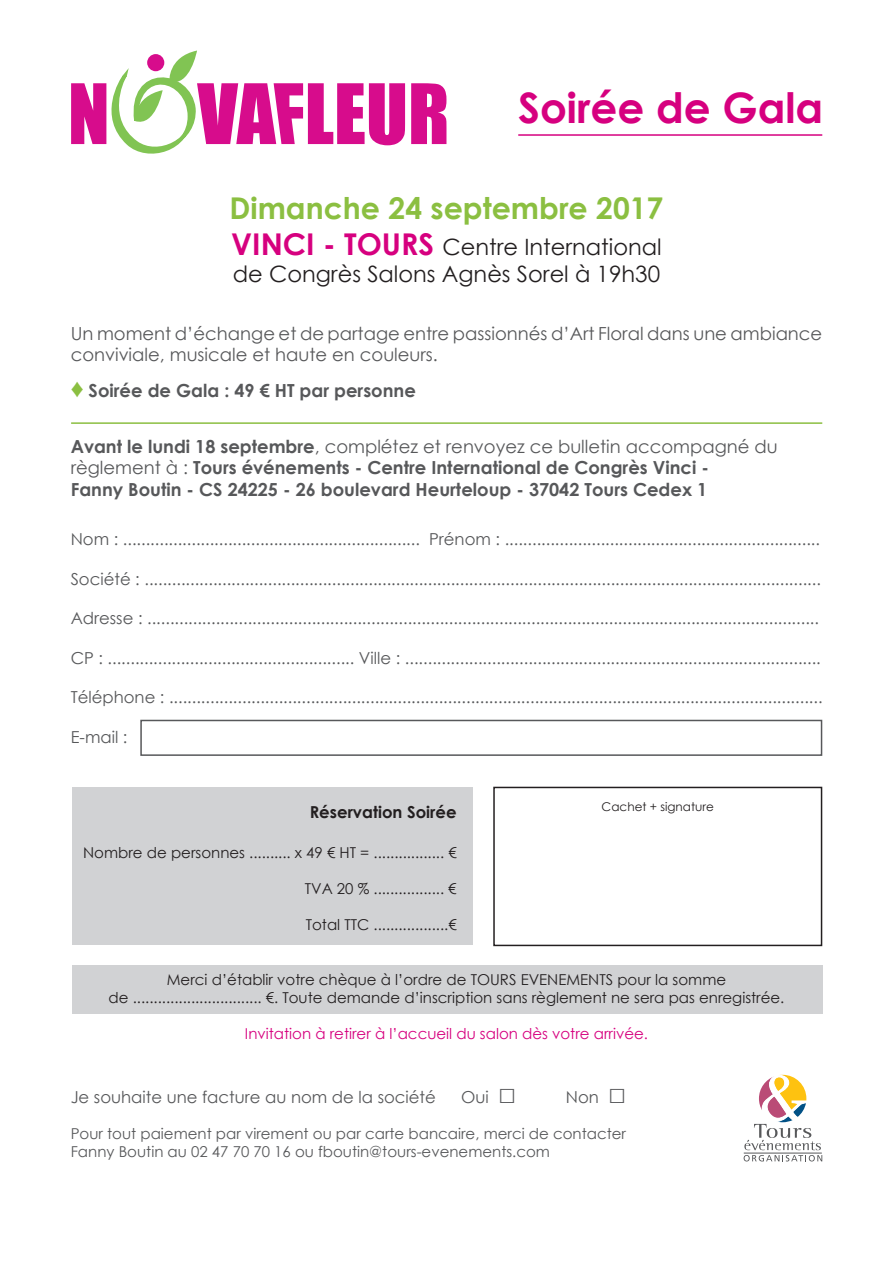
<style>
.page{position:relative;width:893px;height:1263px;background:#fff}
.page>*{position:absolute;margin:0;border:0;box-sizing:border-box;transform-origin:0 0}
.t1{font:700 42px "Century Gothic";color:#d6007f}
.t2{font:700 30px "Century Gothic";color:#8bbf41}
.t3{font:22.5px/27px "Century Gothic";color:#231f20}
.t4{font:700 18px/21.6px "Century Gothic";color:#57585a}
.t5{font:18px/21.6px "Century Gothic";color:#57585a}
.t6{font:16.5px "Century Gothic";color:#57585a}
.t7{font:700 16.5px "Century Gothic";color:#231f20}
.t8{font:15px/18px "Century Gothic";color:#231f20;text-align:center}
.t9{font:15px/18px "Century Gothic";color:#57585a}
.t10{font:15px "Century Gothic";color:#d6007f}
.t11{font:12px "Century Gothic";color:#231f20}
.s1{font-weight:700;font-size:30px;color:#d6007f}
.s2{font-size:25.5px;color:#8bbf41}
.s3{font-weight:400}
.s4{font-size:30px}
</style>
<div class="page">
<div style="left:72px;top:787px;width:400px;height:158px;background:#d1d2d4"></div>
<div style="left:72px;top:965px;width:750px;height:48px;background:#d1d2d4"></div>
<svg style="left:411px;top:83px;width:35px;height:61px;background:#dc2a9a"></svg>
<svg style="left:71px;top:51px;width:334px;height:103px"></svg>
<div style="left:147px;top:54px;width:17px;height:17px;background:#d70c8c;border-radius:50%"></div>
<svg style="left:744px;top:1075px;width:78px;height:86px"></svg>
<hr style="left:71px;top:422px;width:751px;height:2px;background:#8bbf41">
<div style="left:140px;top:720px;width:682px;height:36px;border:2px solid #57585a"></div>
<div style="left:493px;top:787px;width:329px;height:159px;border:2px solid #231f20"></div>
<hr style="left:518px;top:134px;width:304px;height:2px;background:#d6007f">
<h1 class="t1" style="left:518px;top:76px;width:306px">Soirée de Gala</h1>
<h2 class="t2" style="left:230px;top:186px;width:435px">Dimanche 24 septembre 2017</h2>
<h3 class="t3" style="left:231px;top:233px;width:432px"><span class="s1">VINCI - TOURS</span> Centre International de Congrès Salons Agnès Sorel à 19h30</h3>
<p class="t5" style="left:71px;top:322px;width:753px">Un moment d’échange et de partage entre passionnés d’Art Floral dans une ambiance conviviale, musicale et haute en couleurs.</p>
<p class="t4" style="left:71px;top:378px;width:347px"><span class="s2">♦</span> Soirée de Gala : 49 € HT par personne</p>
<p class="t4" style="left:71px;top:434px;width:709px">Avant le lundi 18 septembre<span class="s3">, complétez et renvoyez ce bulletin accompagné du règlement à :</span> Tours événements - Centre International de Congrès Vinci -<br>Fanny Boutin - CS 24225 - 26 boulevard Heurteloup - 37042 Tours Cedex 1</p>
<p class="t6" style="left:71px;top:527px;width:751px">Nom : ................................................................. Prénom : .....................................................................</p>
<p class="t6" style="left:71px;top:567px;width:752px">Société : ....................................................................................................................................................</p>
<p class="t6" style="left:71px;top:607px;width:750px">Adresse : ...................................................................................................................................................</p>
<p class="t6" style="left:71px;top:646px;width:752px">CP : ...................................................... Ville : ...........................................................................................</p>
<p class="t6" style="left:71px;top:686px;width:753px">Téléphone : ...............................................................................................................................................</p>
<p class="t6" style="left:71px;top:725px;width:58px">E-mail :</p>
<p class="t7" style="left:310px;top:800px;width:148px">Réservation Soirée</p>
<p class="t8" style="left:83px;top:843px;width:375px">Nombre de personnes .......... x 49 € HT = ................. €</p>
<p class="t8" style="left:305px;top:879px;width:153px">TVA 20 % ................. €</p>
<p class="t8" style="left:306px;top:915px;width:152px">Total TTC ..................€</p>
<p class="t11" style="left:602px;top:798px;width:114px">Cachet + signature</p>
<p class="t8" style="left:109px;top:970px;width:677px">Merci d’établir votre chèque à l’ordre de TOURS EVENEMENTS pour la somme<br>de ............................... €. Toute demande d’inscription sans règlement ne sera pas enregistrée.</p>
<p class="t10" style="left:245px;top:1023px;width:405px">Invitation à retirer à l’accueil du salon dès votre arrivée.</p>
<p class="t6" style="left:71px;top:1085px;width:367px">Je souhaite une facture au nom de la société</p>
<p class="t6" style="left:461px;top:1085px;width:56px">Oui <span class="s4">□</span></p>
<p class="t6" style="left:566px;top:1085px;width:62px">Non <span class="s4">□</span></p>
<p class="t9" style="left:71px;top:1124px;width:557px">Pour tout paiement par virement ou par carte bancaire, merci de contacter<br>Fanny Boutin au 02 47 70 70 16 ou fboutin@tours-evenements.com</p>
</div>
